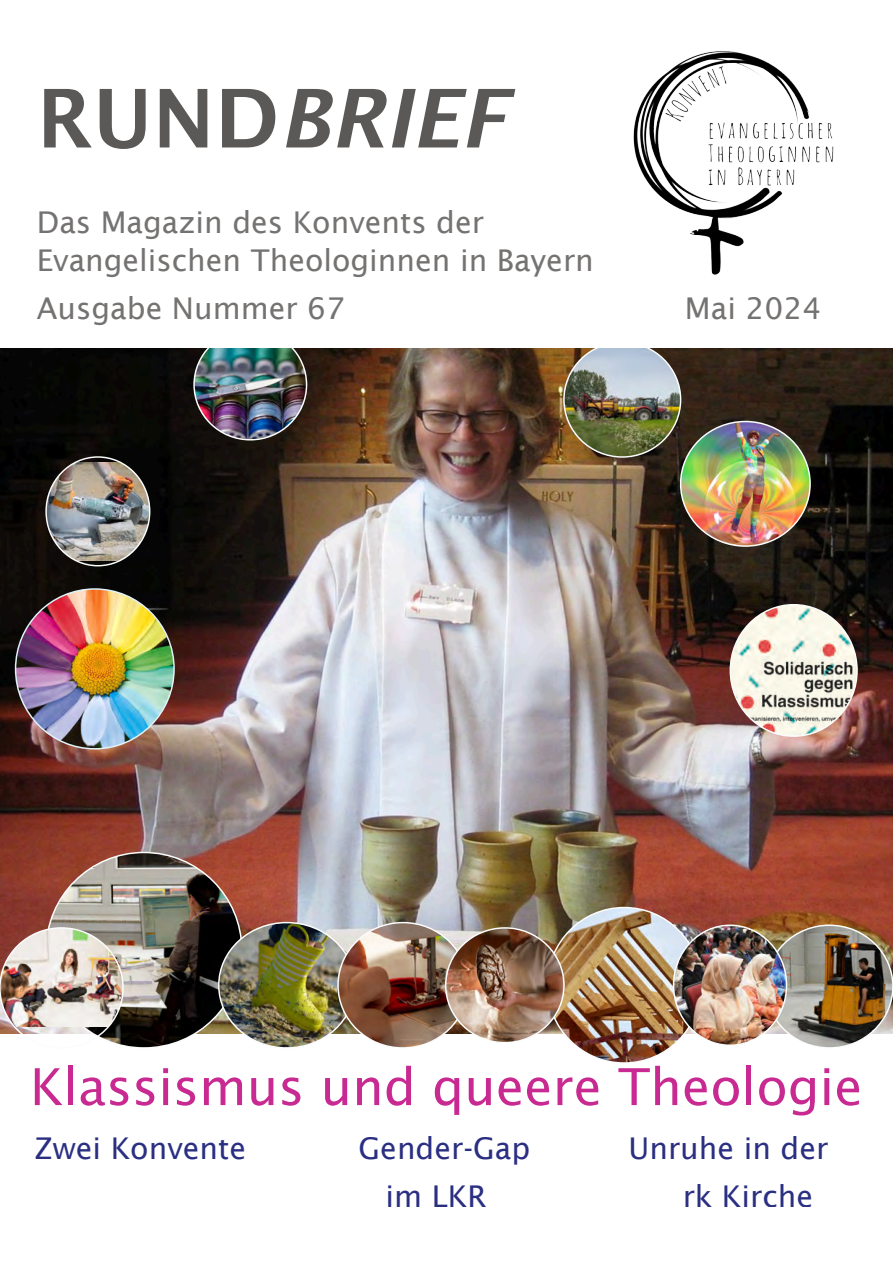
<style>
.page{position:relative;width:893px;height:1263px;background:#fff}
.page>*{position:absolute;margin:0;border:0;box-sizing:border-box;transform-origin:0 0}
.t1{font:italic 600 81px "Lucida Sans";color:#5b5958}
.t2{font:51px "Lucida Sans";color:#c82a91}
.t3{font:30px/37.5px "Lucida Sans";color:#757372}
.t4{font:30px "Lucida Sans";color:#2b2f82}
.s1{font-style:normal}
</style>
<div class="page">
<img style="left:633px;top:51px;width:201px;height:224px">
<img style="left:0;top:348px;width:893px;height:685px">
<img style="left:16px;top:589px;width:158px;height:160px;border-radius:50%">
<img style="left:730px;top:605px;width:127px;height:131px;border-radius:50%">
<img style="left:681px;top:421px;width:129px;height:125px;border-radius:50%">
<img style="left:46px;top:462px;width:104px;height:99px">
<img style="left:193px;top:348px;width:114px;height:92px">
<img style="left:563px;top:348px;width:118px;height:110px">
<img style="left:46px;top:852px;width:196px;height:196px;border-radius:50%">
<img style="left:219px;top:922px;width:136px;height:126px;border-radius:50%">
<img style="left:766px;top:925px;width:127px;height:123px;border-radius:50%">
<img style="left:338px;top:922px;width:130px;height:126px;border-radius:50%">
<img style="left:547px;top:907px;width:154px;height:156px;border-radius:50%">
<img style="left:446px;top:928px;width:118px;height:114px;border-radius:50%">
<img style="left:0;top:928px;width:123px;height:99px">
<img style="left:673px;top:925px;width:113px;height:120px;border-radius:50%">
<h1 class="t1" style="left:37px;top:85px;width:471px"><span class="s1">RUND</span>BRIEF</h1>
<p class="t3" style="left:37px;top:206px;width:558px">Das Magazin des Konvents der<br>Evangelischen Theologinnen in Bayern</p>
<p class="t3" style="left:37px;top:291px;width:310px">Ausgabe Nummer 67</p>
<p class="t3" style="left:685px;top:291px;width:138px">Mai 2024</p>
<h2 class="t2" style="left:30px;top:1066px;width:834px">Klassismus und queere Theologie</h2>
<p class="t4" style="left:35px;top:1135px;width:213px">Zwei Konvente</p>
<p class="t4" style="left:359px;top:1135px;width:173px">Gender-Gap</p>
<p class="t4" style="left:629px;top:1135px;width:201px">Unruhe in der</p>
<p class="t4" style="left:386px;top:1183px;width:102px">im LKR</p>
<p class="t4" style="left:683px;top:1183px;width:132px">rk Kirche</p>
</div>
